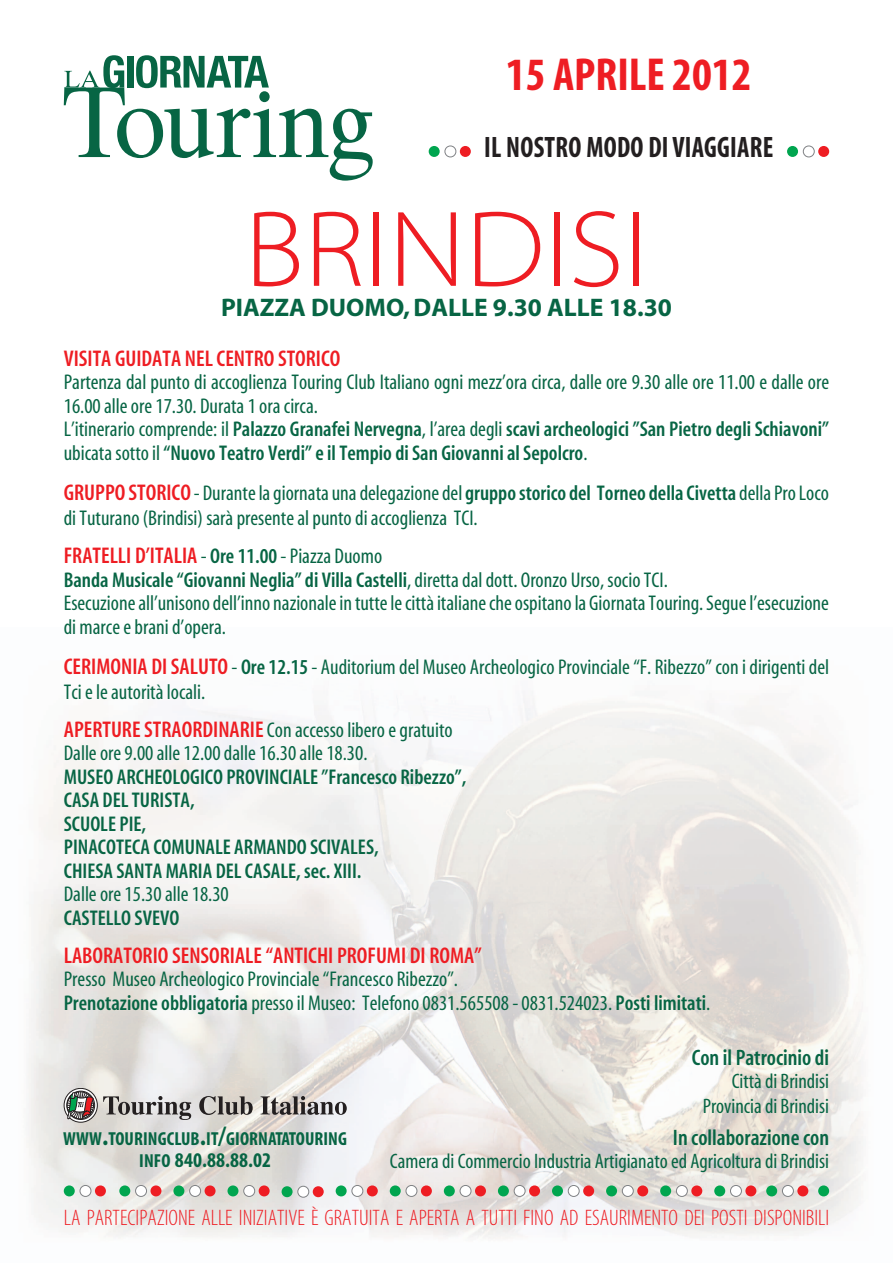
<style>
.page{position:relative;width:893px;height:1263px;background:#fff}
.page>*{position:absolute;margin:0;border:0;box-sizing:border-box;transform-origin:0 0}
.t1{font:108.9px "Myriad MM 215 700";color:#ee1d23}
.t2{font:46.5px "Myriad MM 700 300";color:#ee1d23}
.t3{font:29.7px "Myriad MM 700 300";letter-spacing:.01em;color:#231f20;scale:.91 1}
.t4{font:25.5px "Myriad MM 700 600";color:#076544}
.t5{font:22.8px "Myriad MM 565 300";color:#ee1d23}
.t6{font:22.5px "Myriad MM 215 300";color:#ee1d23}
.t7{font:22.5px "Myriad MM 565 300";color:#076544}
.t8{font:21.3px/23.5px "Myriad MM 400 300";color:#076544}
.t9{font:21.3px/23.5px "Myriad MM 565 300";color:#076544}
.t10{font:21px/25.5px "Myriad MM 400 300";color:#076544;text-align:right}
.t11{font:21px "Myriad MM SC700 700 300";letter-spacing:.005em;color:#076544}
.t12{font:18.9px "Myriad MM SC700 700 300";letter-spacing:.005em;color:#076544}
.s1{font-family:"Myriad MM 400 300"}
.s2{font-family:"Myriad MM 565 300";font-size:22.8px;color:#ee1d23}
.s3{font-family:"Myriad MM 565 300"}
.s4{font-family:"Myriad MM 400 300";font-size:21.3px;color:#076544}
.s5{font-size:21.3px;color:#076544}
.s6{font-size:27px}
.s7{font-size:18.9px}
</style>
<div class="page">
<img style="left:27px;top:696px;width:836px;height:543px">
<svg style="left:64px;top:55px;width:309px;height:126px"></svg>
<div style="left:460px;top:146px;width:11px;height:11px;background:#ee1d23;border-radius:50%"></div>
<div style="left:445px;top:146px;width:11px;height:11px;background:#fff;border:1px solid #808285;border-radius:50%"></div>
<div style="left:429px;top:146px;width:11px;height:11px;background:#00a54f;border-radius:50%"></div>
<div style="left:818px;top:146px;width:11px;height:11px;background:#ee1d23;border-radius:50%"></div>
<div style="left:803px;top:146px;width:11px;height:11px;background:#fff;border:1px solid #808285;border-radius:50%"></div>
<div style="left:787px;top:146px;width:11px;height:11px;background:#00a54f;border-radius:50%"></div>
<svg style="left:64px;top:1088px;width:127px;height:34px;background:#b2afac"></svg>
<svg style="left:199px;top:1096px;width:54px;height:19px"></svg>
<svg style="left:261px;top:1096px;width:86px;height:19px;background:#999695"></svg>
<div style="left:95px;top:1185px;width:11px;height:11px;background:#ee1d23;border-radius:50%"></div>
<div style="left:80px;top:1185px;width:11px;height:11px;background:#fff;border:1px solid #808285;border-radius:50%"></div>
<div style="left:64px;top:1185px;width:11px;height:11px;background:#00a54f;border-radius:50%"></div>
<div style="left:150px;top:1185px;width:11px;height:11px;background:#ee1d23;border-radius:50%"></div>
<div style="left:135px;top:1185px;width:12px;height:11px;background:#fff;border:1px solid #808285;border-radius:50%"></div>
<div style="left:119px;top:1185px;width:11px;height:11px;background:#00a54f;border-radius:50%"></div>
<div style="left:205px;top:1185px;width:11px;height:11px;background:#ee1d23;border-radius:50%"></div>
<div style="left:190px;top:1185px;width:11px;height:11px;background:#fff;border:1px solid #808285;border-radius:50%"></div>
<div style="left:173px;top:1185px;width:11px;height:11px;background:#00a54f;border-radius:50%"></div>
<div style="left:259px;top:1185px;width:11px;height:11px;background:#ee1d23;border-radius:50%"></div>
<div style="left:244px;top:1185px;width:11px;height:11px;background:#fff;border:1px solid #808285;border-radius:50%"></div>
<div style="left:227px;top:1185px;width:11px;height:11px;background:#00a54f;border-radius:50%"></div>
<div style="left:313px;top:1186px;width:11px;height:11px;background:#ee1d23;border-radius:50%"></div>
<div style="left:298px;top:1186px;width:11px;height:11px;background:#fff;border:1px solid #808285;border-radius:50%"></div>
<div style="left:282px;top:1186px;width:11px;height:11px;background:#00a54f;border-radius:50%"></div>
<div style="left:367px;top:1185px;width:11px;height:11px;background:#ee1d23;border-radius:50%"></div>
<div style="left:352px;top:1185px;width:11px;height:11px;background:#fff;border:1px solid #808285;border-radius:50%"></div>
<div style="left:336px;top:1185px;width:11px;height:11px;background:#00a54f;border-radius:50%"></div>
<div style="left:421px;top:1185px;width:11px;height:11px;background:#ee1d23;border-radius:50%"></div>
<div style="left:406px;top:1185px;width:11px;height:11px;background:#fff;border:1px solid #808285;border-radius:50%"></div>
<div style="left:390px;top:1185px;width:11px;height:11px;background:#00a54f;border-radius:50%"></div>
<div style="left:475px;top:1185px;width:11px;height:11px;background:#ee1d23;border-radius:50%"></div>
<div style="left:460px;top:1185px;width:11px;height:11px;background:#fff;border:1px solid #808285;border-radius:50%"></div>
<div style="left:444px;top:1185px;width:11px;height:11px;background:#00a54f;border-radius:50%"></div>
<div style="left:529px;top:1185px;width:11px;height:11px;background:#ee1d23;border-radius:50%"></div>
<div style="left:514px;top:1185px;width:11px;height:11px;background:#fff;border:1px solid #808285;border-radius:50%"></div>
<div style="left:498px;top:1185px;width:11px;height:11px;background:#00a54f;border-radius:50%"></div>
<div style="left:583px;top:1185px;width:11px;height:11px;background:#ee1d23;border-radius:50%"></div>
<div style="left:568px;top:1185px;width:11px;height:11px;background:#fff;border:1px solid #808285;border-radius:50%"></div>
<div style="left:552px;top:1185px;width:11px;height:11px;background:#00a54f;border-radius:50%"></div>
<div style="left:637px;top:1185px;width:11px;height:11px;background:#ee1d23;border-radius:50%"></div>
<div style="left:622px;top:1185px;width:11px;height:11px;background:#fff;border:1px solid #808285;border-radius:50%"></div>
<div style="left:606px;top:1185px;width:11px;height:11px;background:#00a54f;border-radius:50%"></div>
<div style="left:691px;top:1185px;width:11px;height:11px;background:#ee1d23;border-radius:50%"></div>
<div style="left:676px;top:1185px;width:11px;height:11px;background:#fff;border:1px solid #808285;border-radius:50%"></div>
<div style="left:660px;top:1185px;width:11px;height:11px;background:#00a54f;border-radius:50%"></div>
<div style="left:745px;top:1185px;width:11px;height:11px;background:#ee1d23;border-radius:50%"></div>
<div style="left:730px;top:1185px;width:12px;height:11px;background:#fff;border:1px solid #808285;border-radius:50%"></div>
<div style="left:714px;top:1185px;width:11px;height:11px;background:#00a54f;border-radius:50%"></div>
<div style="left:797px;top:1185px;width:11px;height:11px;background:#ee1d23;border-radius:50%"></div>
<div style="left:782px;top:1185px;width:11px;height:11px;background:#fff;border:1px solid #808285;border-radius:50%"></div>
<div style="left:766px;top:1185px;width:11px;height:11px;background:#00a54f;border-radius:50%"></div>
<div style="left:818px;top:1185px;width:11px;height:11px;background:#00a54f;border-radius:50%"></div>
<h2 class="t2" style="left:506px;top:52px;width:247px">15 APRILE 2012</h2>
<h3 class="t3" style="left:484px;top:133px;width:319px">IL NOSTRO MODO DI VIAGGIARE</h3>
<h1 class="t1" style="left:245px;top:197px;width:405px">BRINDISI</h1>
<p class="t4" style="left:221px;top:296px;width:452px">PIAZZA DUOMO, DALLE 9.30 ALLE 18.30</p>
<p class="t5" style="left:64px;top:347px;width:278px">VISITA GUIDATA NEL CENTRO STORICO</p>
<p class="t8" style="left:64px;top:371px;width:767px">Partenza dal punto di accoglienza Touring Club Italiano ogni mezz’ora circa, dalle ore 9.30 alle ore 11.00 e dalle ore<br>16.00 alle ore 17.30. Durata 1 ora circa.</p>
<p class="t9" style="left:64px;top:418px;width:767px"><span class="s1">L’itinerario comprende: il</span> Palazzo Granafei Nervegna<span class="s1">, l’area degli</span> scavi archeologici ”San Pietro degli Schiavoni” <span class="s1">ubicata sotto il</span> “Nuovo Teatro Verdi” e il Tempio di San Giovanni al Sepolcro<span class="s1">.</span></p>
<p class="t8" style="left:64px;top:481px;width:767px;line-height:25.7px"><span class="s2">GRUPPO STORICO</span> - Durante la giornata una delegazione del <span class="s3">gruppo storico del Torneo della Civetta</span> della Pro Loco di Tuturano (Brindisi) sarà presente al punto di accoglienza TCI.</p>
<p class="t5" style="left:64px;top:544px;width:320px">FRATELLI D’ITALIA <span class="s4">-</span> <span class="s5">Ore 11.00</span> <span class="s4">- Piazza Duomo</span></p>
<p class="t9" style="left:64px;top:569px;width:606px">Banda Musicale “Giovanni Neglia” di Villa Castelli<span class="s1">, diretta dal dott. Oronzo Urso, socio TCI.</span></p>
<p class="t8" style="left:64px;top:592px;width:767px">Esecuzione all’unisono dell’inno nazionale in tutte le città italiane che ospitano la Giornata Touring. Segue l’esecuzione di marce e brani d’opera.</p>
<p class="t8" style="left:64px;top:655px;width:767px;line-height:25.7px"><span class="s2">CERIMONIA DI SALUTO</span> - <span class="s3">Ore 12.15</span> - Auditorium del Museo Archeologico Provinciale “F. Ribezzo” con i dirigenti del<br>Tci e le autorità locali.</p>
<p class="t8" style="left:64px;top:719px;width:390px"><span class="s2">APERTURE STRAORDINARIE</span> Con accesso libero e gratuito<br>Dalle ore 9.00 alle 12.00 dalle 16.30 alle 18.30.</p>
<p class="t9" style="left:64px;top:766px;width:404px">MUSEO ARCHEOLOGICO PROVINCIALE ”Francesco Ribezzo”, CASA DEL TURISTA,<br>SCUOLE PIE,<br>PINACOTECA COMUNALE ARMANDO SCIVALES,<br>CHIESA SANTA MARIA DEL CASALE, sec. XIII.</p>
<p class="t8" style="left:64px;top:883px;width:167px">Dalle ore 15.30 alle 18.30</p>
<p class="t9" style="left:64px;top:907px;width:117px">CASTELLO SVEVO</p>
<p class="t5" style="left:64px;top:944px;width:419px">LABORATORIO SENSORIALE “ANTICHI PROFUMI DI ROMA”</p>
<p class="t8" style="left:64px;top:968px;width:648px">Presso Museo Archeologico Provinciale “Francesco Ribezzo”.<br><span class="s3">Prenotazione obbligatoria</span> presso il Museo: Telefono 0831.565508 - 0831.524023. <span class="s3">Posti limitati</span>.</p>
<p class="t12" style="left:63px;top:1129px;width:285px">WWW<span class="s6">.</span>TOURINGCLUB<span class="s6">.</span>IT<span class="s6">/</span>GIORNATATOURING</p>
<p class="t11" style="left:139px;top:1150px;width:133px"><span class="s7">INFO</span> 840.88.88.02</p>
<p class="t7" style="left:692px;top:1046px;width:139px">Con il Patrocinio di</p>
<p class="t10" style="left:703px;top:1069px;width:128px">Città di Brindisi<br>Provincia di Brindisi</p>
<p class="t7" style="left:673px;top:1126px;width:158px">In collaborazione con</p>
<p class="t10" style="left:390px;top:1149px;width:441px">Camera di Commercio Industria Artigianato ed Agricoltura di Brindisi</p>
<p class="t6" style="left:64px;top:1206px;width:767px">LA PARTECIPAZIONE ALLE INIZIATIVE È GRATUITA E APERTA A TUTTI FINO AD ESAURIMENTO DEI POSTI DISPONIBILI</p>
</div>
